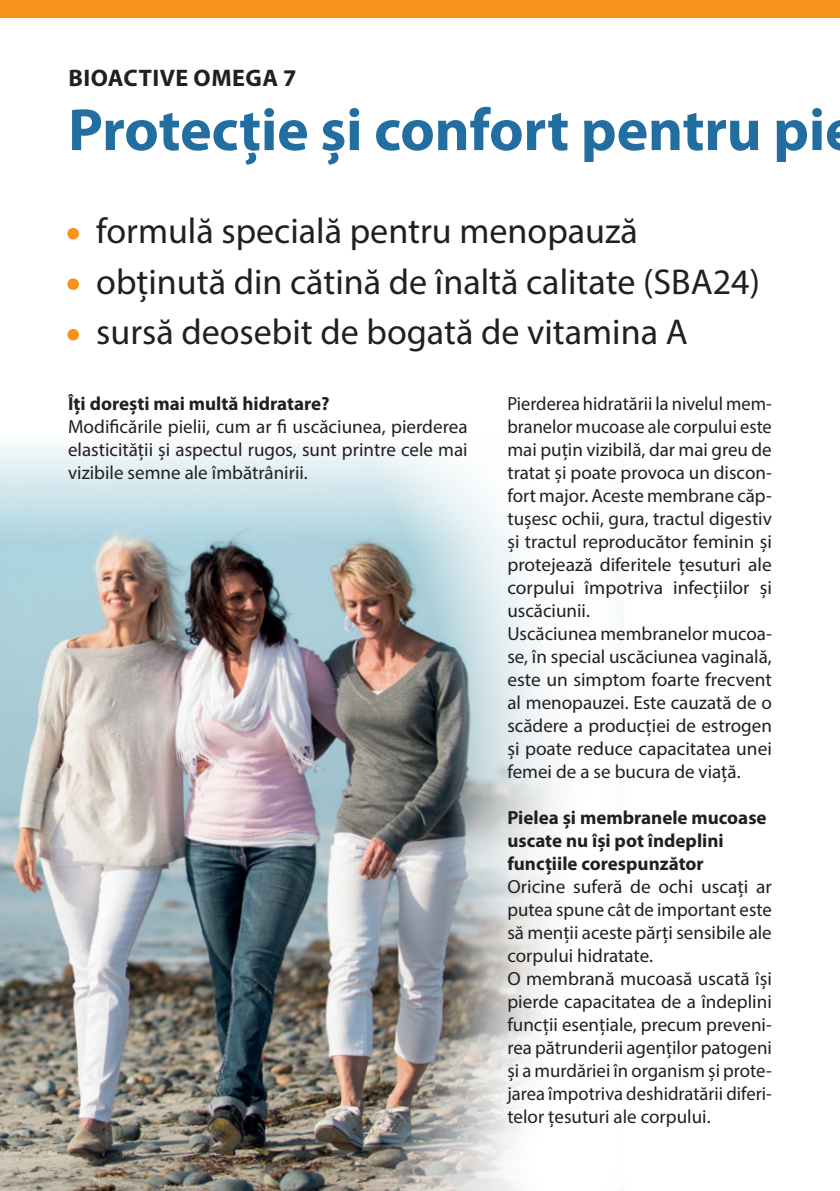
<style>
.page{position:relative;width:840px;height:1191px;background:#fff}
.page>*{position:absolute;margin:0;border:0;box-sizing:border-box;transform-origin:0 0}
.t1{font:700 60px "Myriad Pro";letter-spacing:-.005em;color:#236ea0}
.t2{font:36px "Myriad Pro";color:#231f20}
.t3{font:700 24px "Myriad Pro";letter-spacing:.02em;color:#231f20}
.t4{font:19px/23px "Myriad Pro";color:#231f20}
.t5{font:700 19px/23px "Myriad Pro";color:#231f20}
.s1{color:#f7931d}
</style>
<div class="page">
<img style="left:0;top:446px;width:185px;height:745px">
<img style="left:185px;top:443px;width:371px;height:748px">
<div style="left:0;top:0;width:839px;height:17px;background:#f7931d"></div>
<p class="t3" style="left:68px;top:62px;width:229px">BIOACTIVE OMEGA 7</p>
<h1 class="t1" style="left:68px;top:91px;width:758px">Protecție și confort pentru pi</h1>
<h2 class="t2" style="left:68px;top:209px;width:571px"><span class="s1">•</span> formulă specială pentru menopauză</h2>
<h2 class="t2" style="left:68px;top:259px;width:693px"><span class="s1">•</span> obținută din cătină de înaltă calitate (SBA24)</h2>
<h2 class="t2" style="left:68px;top:310px;width:620px"><span class="s1">•</span> sursă deosebit de bogată de vitamina A</h2>
<p class="t5" style="left:68px;top:391px;width:263px">Îți dorești mai multă hidratare?</p>
<p class="t4" style="left:68px;top:415px;width:401px;text-align:justify">Modificările pielii, cum ar fi uscăciunea, pierderea elasticității și aspectul rugos, sunt printre cele mai vizibile semne ale îmbătrânirii.</p>
<p class="t4" style="left:507px;top:392px;width:266px">Pierderea hidratării la nivelul mem&shy;branelor mucoase ale corpului este mai puțin vizibilă, dar mai greu de tratat și poate provoca un discon&shy;fort major. Aceste membrane căp&shy;tușesc ochii, gura, tractul digestiv și tractul reproducător feminin și protejează diferitele țesuturi ale corpului împotriva infecțiilor și uscăciunii.<br>Uscăciunea membranelor mucoa&shy;se, în special uscăciunea vaginală, este un simptom foarte frecvent al menopauzei. Este cauzată de o scădere a producției de estrogen și poate reduce capacitatea unei femei de a se bucura de viață.</p>
<p class="t5" style="left:507px;top:805px;width:260px">Pielea și membranele mucoase uscate nu își pot îndeplini funcțiile corespunzător</p>
<p class="t4" style="left:507px;top:875px;width:266px">Oricine suferă de ochi uscați ar putea spune cât de important este să menții aceste părți sensibile ale corpului hidratate.<br>O membrană mucoasă uscată își pierde capacitatea de a îndeplini funcții esențiale, precum preveni&shy;rea pătrunderii agenților patogeni și a murdăriei în organism și prote&shy;jarea împotriva deshidratării diferi&shy;telor țesuturi ale corpului.</p>
</div>
